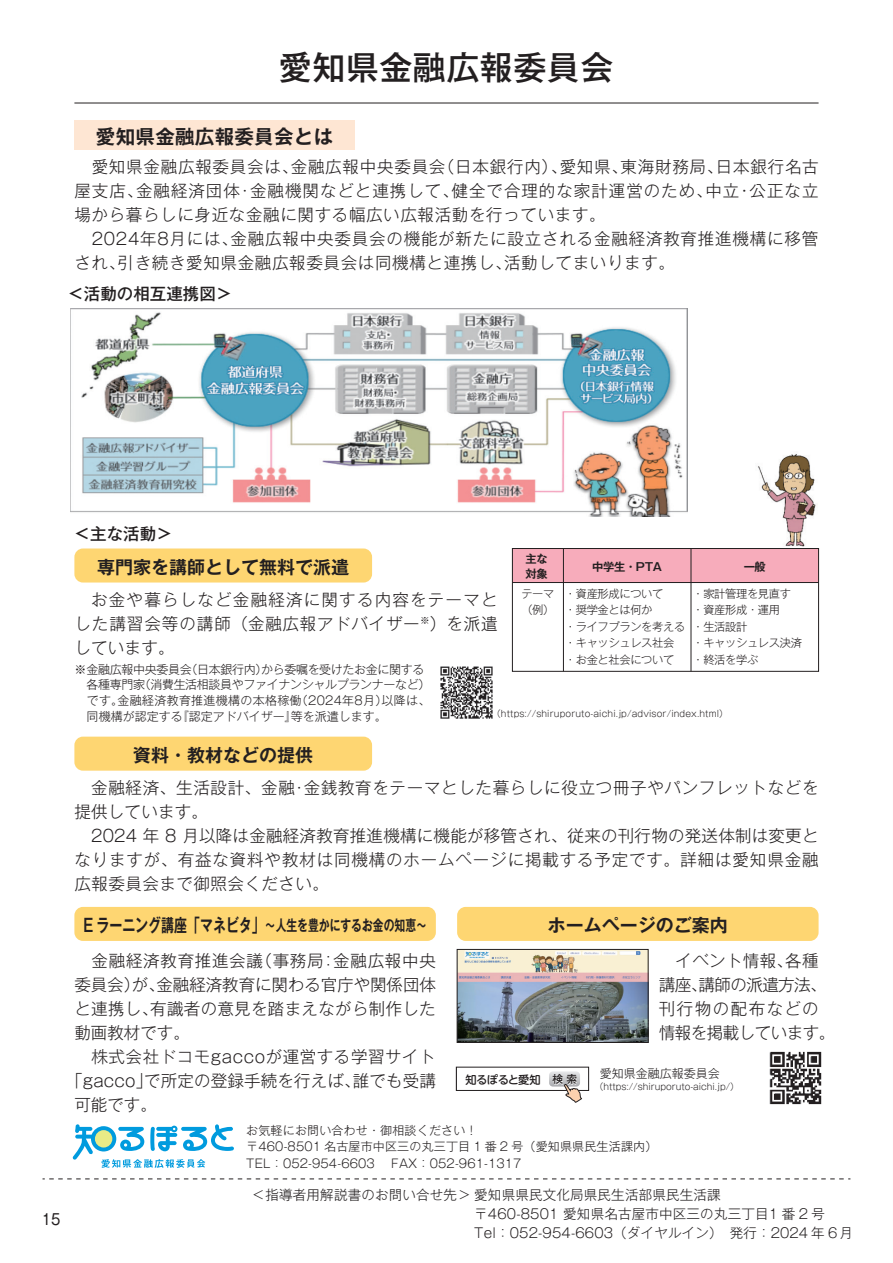
<style>
.page{position:relative;width:893px;height:1263px;background:#fff}
.page>*{position:absolute;margin:0;border:0;box-sizing:border-box;transform-origin:0 0}
.t1{font:500 33px "Gothic MB101 Pro";letter-spacing:.015em;color:#231f20}
.t2{font:700 19.5px "Gothic MB101 Pro De";letter-spacing:.015em;color:#231f20}
.t3{font:700 18px "Gothic MB101 Pro De";color:#231f20}
.t4{font:300 16.5px/24px "Gothic MB101 Pro";letter-spacing:.04em;color:#231f20}
.t5{font:300 16.5px/24px "Gothic MB101 Pro";letter-spacing:-.03em;color:#231f20}
.t6{font:300 16.5px "Gothic MB101 Pro";letter-spacing:.01em;color:#231f20}
.t7{font:300 16.5px "Gothic MB101 Pro";letter-spacing:-.005em;color:#231f20}
.t8{font:300 16.5px "Gothic MB101 Pro";letter-spacing:.02em;color:#231f20}
.t9{font:500 16.5px "Gothic MB101 Pro";color:#231f20}
.t10{font:700 15px "Gothic MB101 Pro De";color:#231f20;scale:.72 1}
.t11{font:15px "Gothic MB101 Pro";color:#231f20;scale:.9 1}
.t12{font:300 13.5px/18.8px "Gothic MB101 Pro";letter-spacing:.015em;color:#231f20}
.t13{font:300 12px/16.5px "Gothic MB101 Pro";letter-spacing:.015em;color:#231f20}
.t14{font:300 12px "Gothic MB101 Pro";letter-spacing:-.03em;color:#231f20}
.t15{font:300 11.25px/16.5px "Gothic MB101 Pro";letter-spacing:-.03em;color:#231f20}
.t16{font:700 11.25px/15px "Gothic MB101 Pro De";letter-spacing:-.03em;color:#231f20}
.t17{font:500 11.25px "UD Shin M Go Pro";letter-spacing:-.045em;color:#231f20}
.t18{font:300 9px "Gothic MB101 Pro";letter-spacing:.015em;color:#231f20}
.s1{font-size:18px}
.s2{font-family:"Gothic MB101 Pro";font-size:10.65px;color:#fff}
</style>
<div class="page">
<img style="left:70px;top:309px;width:617px;height:207px">
<div style="left:74px;top:907px;width:362px;height:34px;background:#fed672;border-radius:9px"></div>
<img style="left:769px;top:1051px;width:53px;height:54px">
<img style="left:758px;top:454px;width:58px;height:93px">
<div style="left:512px;top:548px;width:307px;height:34px;background:#f7acbb"></div>
<hr style="left:74px;top:103px;width:745px;height:1px;background:#231f20">
<svg style="left:43px;top:1178px;width:807px;height:1px"></svg>
<div style="left:74px;top:120px;width:281px;height:30px;background:#fee6d3"></div>
<img style="left:459px;top:951px;width:187px;height:90px">
<div style="left:457px;top:949px;width:191px;height:94px;border:1px solid #231f20"></div>
<div style="left:74px;top:737px;width:298px;height:34px;background:#fed672;border-radius:9px"></div>
<div style="left:74px;top:548px;width:298px;height:34px;background:#fed672;border-radius:9px"></div>
<div style="left:512px;top:548px;width:307px;height:124px;border:1px solid #231f20"></div>
<hr style="left:691px;top:548px;width:1px;height:123px;background:#231f20">
<hr style="left:563px;top:548px;width:1px;height:123px;background:#231f20">
<img style="left:440px;top:666px;width:53px;height:53px">
<svg style="left:72px;top:1124px;width:162px;height:44px"></svg>
<div style="left:95px;top:1130px;width:17px;height:17px;background:#e9eb86;border-radius:50%"></div>
<hr style="left:512px;top:582px;width:307px;height:1px;background:#231f20">
<div style="left:457px;top:907px;width:362px;height:34px;background:#fed672;border-radius:9px"></div>
<hr style="left:70px;top:308px;width:617px;height:1px;background:#949498">
<div style="left:456px;top:1067px;width:133px;height:24px;border:1px solid #231f20"></div>
<svg style="left:549px;top:1071px;width:33px;height:32px"></svg>
<h1 class="t1" style="left:279px;top:40px;width:336px">愛知県金融広報委員会</h1>
<p class="t2" style="left:96px;top:120px;width:239px">愛知県金融広報委員会とは</p>
<p class="t4" style="left:74px;top:153px;width:746px">　愛知県金融広報委員会は、金融広報中央委員会（日本銀行内）、愛知県、東海財務局、日本銀行名古屋支店、金融経済団体･金融機関などと連携して、健全で合理的な家計運営のため、中立・公正な立場から暮らしに身近な金融に関する幅広い広報活動を行っています。<br>　2024年8月には、金融広報中央委員会の機能が新たに設立される金融経済教育推進機構に移管され、引き続き愛知県金融広報委員会は同機構と連携し、活動してまいります。</p>
<p class="t9" style="left:67px;top:280px;width:167px">＜活動の相互連携図＞</p>
<p class="t11" style="left:42px;top:1206px;width:22px">15</p>
<p class="t9" style="left:74px;top:520px;width:100px">＜主な活動＞</p>
<p class="t3" style="left:97px;top:552px;width:253px">専門家を講師として無料で派遣</p>
<p class="t16" style="left:525px;top:549px;width:24px">主な対象</p>
<p class="t16" style="left:592px;top:558px;width:71px">中学生・PTA</p>
<p class="t16" style="left:744px;top:558px;width:24px">一般</p>
<p class="t15" style="left:521px;top:584px;width:35px">テーマ（例）</p>
<p class="t15" style="left:692px;top:584px;width:111px">・家計管理を見直す・資産形成・運用<br>・生活設計<br>・キャッシュレス決済・終活を学ぶ</p>
<p class="t15" style="left:565px;top:584px;width:122px">・資産形成について<br>・奨学金とは何か<br>・ライフプランを考える・キャッシュレス社会・お金と社会について</p>
<p class="t4" style="left:74px;top:585px;width:425px;text-align:justify;text-indent:17px">お金や暮らしなど金融経済に関する内容をテーマとした講習会等の講師（金融広報アドバイザー<sup>※</sup>）を派遣しています。</p>
<p class="t14" style="left:74px;top:659px;width:352px">※金融広報中央委員会（日本銀行内）から委嘱を受けたお金に関する</p>
<p class="t14" style="left:86px;top:675px;width:345px">各種専門家（消費生活相談員やファイナンシャルプランナーなど）</p>
<p class="t13" style="left:74px;top:691px;width:358px">　です。金融経済教育推進機構の本格稼働（2024年8月）以降は、</p>
<p class="t13" style="left:86px;top:706px;width:302px">同機構が認定する『認定アドバイザー』等を派遣します。</p>
<p class="t18" style="left:492px;top:706px;width:238px">（https://shiruporuto-aichi.jp/advisor/index.html）</p>
<p class="t3" style="left:133px;top:740px;width:181px">資料・教材などの提供</p>
<p class="t4" style="left:74px;top:773px;width:746px">　金融経済、生活設計、金融･金銭教育をテーマとした暮らしに役立つ冊子やパンフレットなどを提供しています。<br>　2024 年 8 月以降は金融経済教育推進機構に機能が移管され、従来の刊行物の発送体制は変更となりますが、有益な資料や教材は同機構のホームページに掲載する予定です。詳細は愛知県金融広報委員会まで御照会ください。</p>
<p class="t10" style="left:83px;top:913px;width:479px"><span class="s1">E ラーニング講座「マネビタ」</span>～人生を豊かにするお金の知恵～</p>
<p class="t3" style="left:548px;top:910px;width:181px">ホームページのご案内</p>
<p class="t4" style="left:74px;top:946px;width:363px">　金融経済教育推進会議（事務局：金融広報中央</p>
<p class="t7" style="left:74px;top:970px;width:363px">委員会）が、金融経済教育に関わる官庁や関係団体</p>
<p class="t8" style="left:74px;top:994px;width:363px">と連携し、有識者の意見を踏まえながら制作した</p>
<p class="t4" style="left:74px;top:1018px;width:117px">動画教材です。</p>
<p class="t4" style="left:74px;top:1042px;width:363px">　株式会社ドコモgaccoが運営する学習サイト</p>
<p class="t6" style="left:66px;top:1067px;width:371px">「gacco」で所定の登録手続を行えば、誰でも受講</p>
<p class="t4" style="left:74px;top:1090px;width:84px">可能です。</p>
<p class="t17" style="left:465px;top:1070px;width:114px">知るぽると愛知 <span class="s2">検 索</span></p>
<p class="t5" style="left:659px;top:946px;width:178px">　イベント情報、各種講座、講師の派遣方法、刊行物の配布などの情報を掲載しています。</p>
<p class="t13" style="left:600px;top:1063px;width:121px">愛知県金融広報委員会</p>
<p class="t18" style="left:594px;top:1079px;width:146px">（https://shiruporuto-aichi.jp/）</p>
<p class="t13" style="left:246px;top:1120px;width:413px">お気軽にお問い合わせ・御相談ください！<br>〒460-8501 名古屋市中区三の丸三丁目 1 番 2 号（愛知県県民生活課内）<br>TEL：052-954-6603 　FAX：052-961-1317</p>
<p class="t12" style="left:474px;top:1184px;width:380px;text-indent:-222px">＜指導者用解説書のお問い合せ先＞愛知県県民文化局県民生活部県民生活課<br>〒460-8501 愛知県名古屋市中区三の丸三丁目1 番 2 号<br>Tel：052-954-6603（ダイヤルイン）　発行：2024 年 6月</p>
</div>
